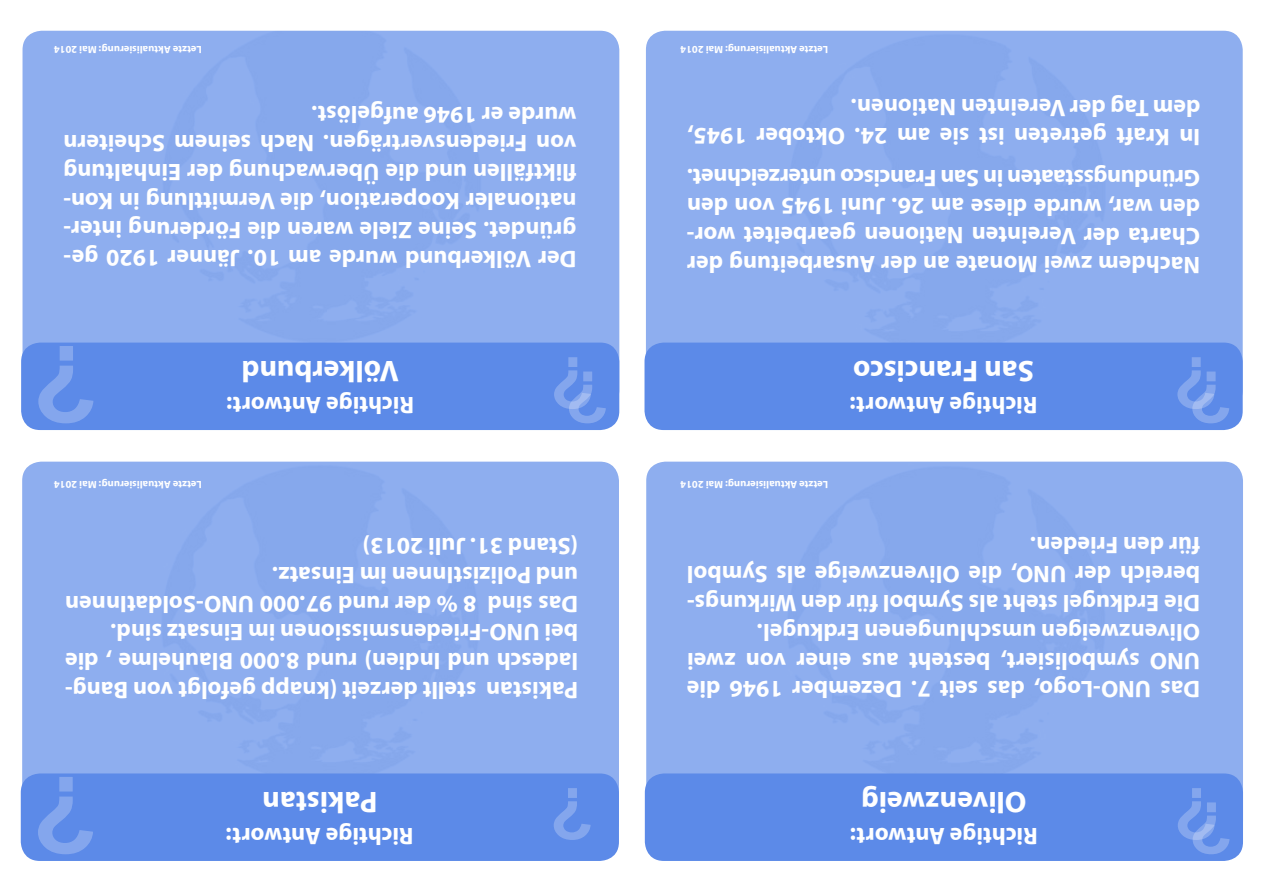
<style>
.page{position:relative;width:1263px;height:893px;background:#fff}
.page>*{position:absolute;margin:0;border:0;box-sizing:border-box;transform-origin:0 0}
.t1{font:700 30px "Myriad Pro";color:#fff}
.t2{font:700 24px/28.8px "Myriad Pro";color:#fff}
.t3{font:700 10.5px "Myriad Pro";color:#fff}
</style>
<div class="page">
<div style="left:23px;top:31px;width:596px;height:327px;background:#8eaeef"></div>
<div style="left:21px;top:343px;width:598px;height:87px;background:#5c8ae8;border-radius:19px"></div>
<svg style="left:38px;top:346px;width:55px;height:77px"></svg>
<svg style="left:554px;top:357px;width:52px;height:66px"></svg>
<div style="left:22px;top:462px;width:597px;height:326px;background:#8eaeef"></div>
<div style="left:21px;top:773px;width:598px;height:88px;background:#5c8ae8;border-radius:19px"></div>
<svg style="left:38px;top:777px;width:55px;height:77px"></svg>
<svg style="left:554px;top:788px;width:37px;height:52px"></svg>
<div style="left:646px;top:31px;width:597px;height:327px;background:#8eaeef"></div>
<div style="left:644px;top:343px;width:599px;height:87px;background:#5c8ae8;border-radius:19px"></div>
<svg style="left:1177px;top:357px;width:52px;height:66px"></svg>
<div style="left:646px;top:462px;width:597px;height:326px;background:#8eaeef"></div>
<div style="left:645px;top:773px;width:598px;height:88px;background:#5c8ae8;border-radius:19px"></div>
<svg style="left:1178px;top:788px;width:51px;height:66px"></svg>
<p class="t3" style="left:202px;top:57px;width:149px;rotate:-180deg">Letzte Aktualisierung: Mai 2014</p>
<p class="t3" style="left:828px;top:57px;width:149px;rotate:-180deg">Letzte Aktualisierung: Mai 2014</p>
<p class="t2" style="left:576px;top:274px;width:515px;text-align:justify;rotate:-180deg">Der Völkerbund wurde am 10. Jänner 1920 ge&shy;gründet. Seine Ziele waren die Förderung inter&shy;nationaler Kooperation, die Vermittlung in Kon&shy;fliktfällen und die Überwachung der Einhaltung von Friedensverträgen. Nach seinem Scheitern wurde er 1946 aufgelöst.</p>
<p class="t1" style="left:399px;top:391px;width:159px;rotate:-180deg">Völkerbund</p>
<p class="t2" style="left:414px;top:421px;width:189px;rotate:-180deg">Richtige Antwort:</p>
<p class="t2" style="left:1200px;top:151px;width:515px;rotate:-180deg">In Kraft getreten ist sie am 24. Oktober 1945, dem Tag der Vereinten Nationen.</p>
<p class="t2" style="left:1200px;top:279px;width:515px;text-align:justify;rotate:-180deg">Nachdem zwei Monate an der Ausarbeitung der Charta der Vereinten Nationen gearbeitet wor&shy;den war, wurde diese am 26. Juni 1945 von den Gründungsstaaten in San Francisco unterzeichnet.</p>
<p class="t1" style="left:1034px;top:391px;width:182px;rotate:-180deg">San Francisco</p>
<p class="t2" style="left:1037px;top:421px;width:189px;rotate:-180deg">Richtige Antwort:</p>
<p class="t3" style="left:202px;top:491px;width:149px;rotate:-180deg">Letzte Aktualisierung: Mai 2014</p>
<p class="t3" style="left:828px;top:491px;width:149px;rotate:-180deg">Letzte Aktualisierung: Mai 2014</p>
<p class="t2" style="left:578px;top:705px;width:515px;rotate:-180deg">Pakistan stellt derzeit (knapp gefolgt von Bang&shy;ladesch und Indien) rund 8.000 Blauhelme , die bei UNO-Friedensmissionen im Einsatz sind.<br>Das sind 8 % der rund 97.000 UNO-SoldatInnen und PolizistInnen im Einsatz.<br>(Stand 31. Juli 2013)</p>
<p class="t2" style="left:1200px;top:705px;width:515px;rotate:-180deg">Das UNO-Logo, das seit 7. Dezember 1946 die UNO symbolisiert, besteht aus einer von zwei Olivenzweigen umschlungenen Erdkugel.<br>Die Erdkugel steht als Symbol für den Wirkungs&shy;bereich der UNO, die Olivenzweige als Symbol für den Frieden.</p>
<p class="t1" style="left:377px;top:822px;width:116px;rotate:-180deg">Pakistan</p>
<p class="t2" style="left:414px;top:852px;width:189px;rotate:-180deg">Richtige Antwort:</p>
<p class="t1" style="left:1026px;top:822px;width:167px;rotate:-180deg">Olivenzweig</p>
<p class="t2" style="left:1038px;top:852px;width:189px;rotate:-180deg">Richtige Antwort:</p>
</div>
